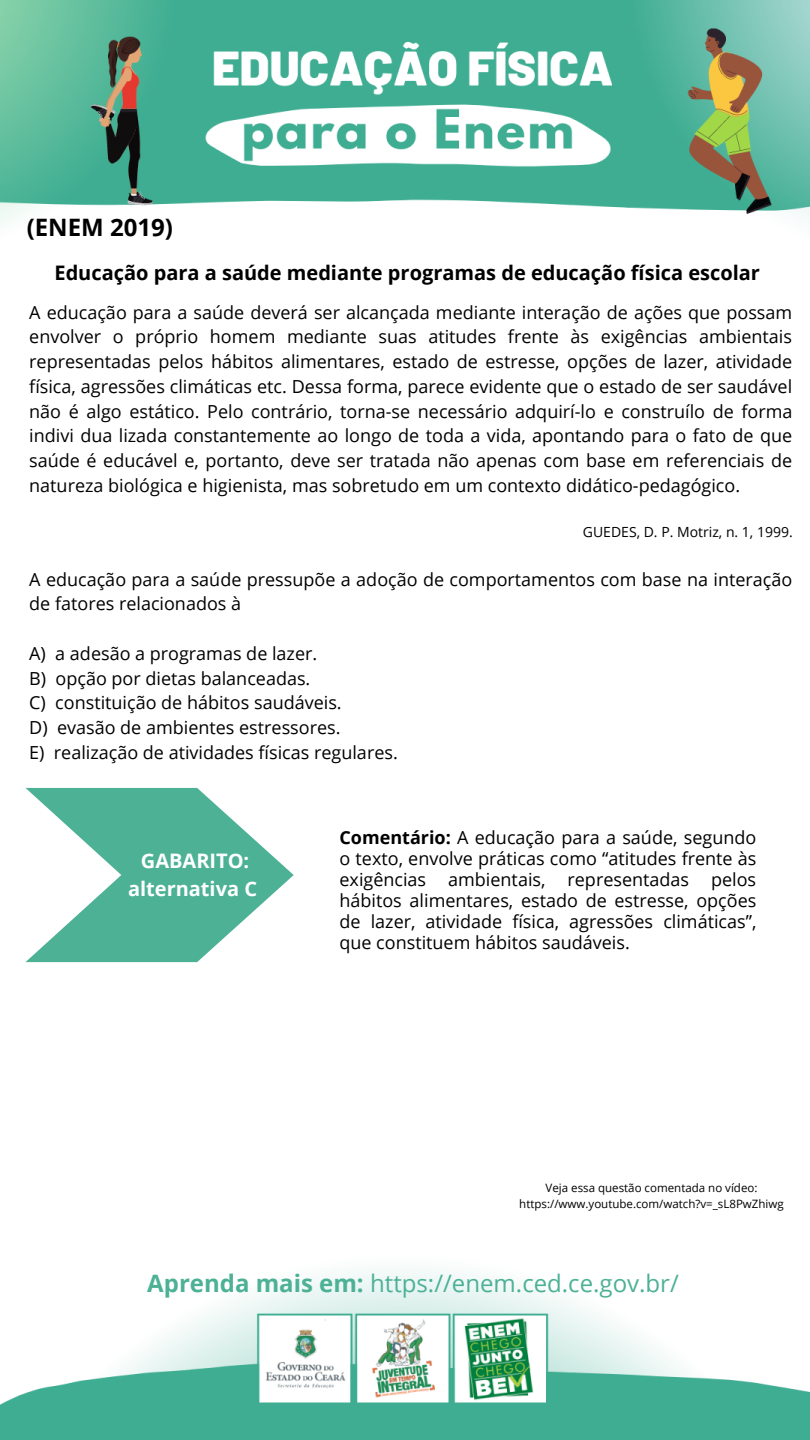
<style>
.page{position:relative;width:810px;height:1440px;background:#fff}
.page>*{position:absolute;margin:0;border:0;box-sizing:border-box;transform-origin:0 0}
.t1{font:24px "Open Sans";color:#4cb195}
.t2{font:700 24px "Open Sans";color:#000}
.t3{font:700 20px "Open Sans";color:#000}
.t4{font:700 20px/28px "Open Sans";color:#fff;text-align:center}
.t5{font:18px/24.8px "Open Sans";color:#000;text-align:justify}
.t6{font:14px "Open Sans";color:#000}
.t7{font:11.5px/15.9px "Open Sans";color:#000;text-align:center}
.s1{font-weight:700}
</style>
<div class="page">
<img style="left:0;top:0;width:810px;height:1440px">
<svg style="left:26px;top:788px;width:268px;height:174px"></svg>
<h1 class="t2" style="left:27px;top:210px;width:148px">(ENEM 2019)</h1>
<p class="t3" style="left:54px;top:258px;width:707px">Educação para a saúde mediante programas de educação física escolar</p>
<p class="t5" style="left:29px;top:299px;width:765px">A educação para a saúde deverá ser alcançada mediante interação de ações que possam envolver o próprio homem mediante suas atitudes frente às exigências ambientais representadas pelos hábitos alimentares, estado de estresse, opções de lazer, atividade física, agressões climáticas etc. Dessa forma, parece evidente que o estado de ser saudável não é algo estático. Pelo contrário, torna-se necessário adquirí-lo e construílo de forma indivi dua lizada constantemente ao longo de toda a vida, apontando para o fato de que saúde é educável e, portanto, deve ser tratada não apenas com base em referenciais de natureza biológica e higienista, mas sobretudo em um contexto didático-pedagógico.</p>
<p class="t6" style="left:583px;top:522px;width:211px">GUEDES, D. P. Motriz, n. 1, 1999.</p>
<p class="t5" style="left:29px;top:566px;width:765px">A educação para a saúde pressupõe a adoção de comportamentos com base na interação de fatores relacionados à</p>
<p class="t5" style="left:29px;top:640px;width:370px;text-align:left">A) a adesão a programas de lazer.<br>B) opção por dietas balanceadas.<br>C) constituição de hábitos saudáveis.<br>D) evasão de ambientes estressores.<br>E) realização de atividades físicas regulares.</p>
<p class="t4" style="left:128px;top:846px;width:131px">GABARITO: alternativa C</p>
<p class="t5" style="left:339px;top:827px;width:419px;line-height:21px"><span class="s1">Comentário:</span> A educação para a saúde, segundo o texto, envolve práticas como “atitudes frente às exigências ambientais, representadas pelos hábitos alimentares, estado de estresse, opções de lazer, atividade física, agressões climáticas”, que constituem hábitos saudáveis.</p>
<p class="t7" style="left:519px;top:1180px;width:266px">Veja essa questão comentada no vídeo: https://www.youtube.com/watch?v=_sL8PwZhiwg</p>
<h1 class="t1" style="left:147px;top:1267px;width:533px"><span class="s1">Aprenda mais em:</span> https://enem.ced.ce.gov.br/</h1>
</div>
